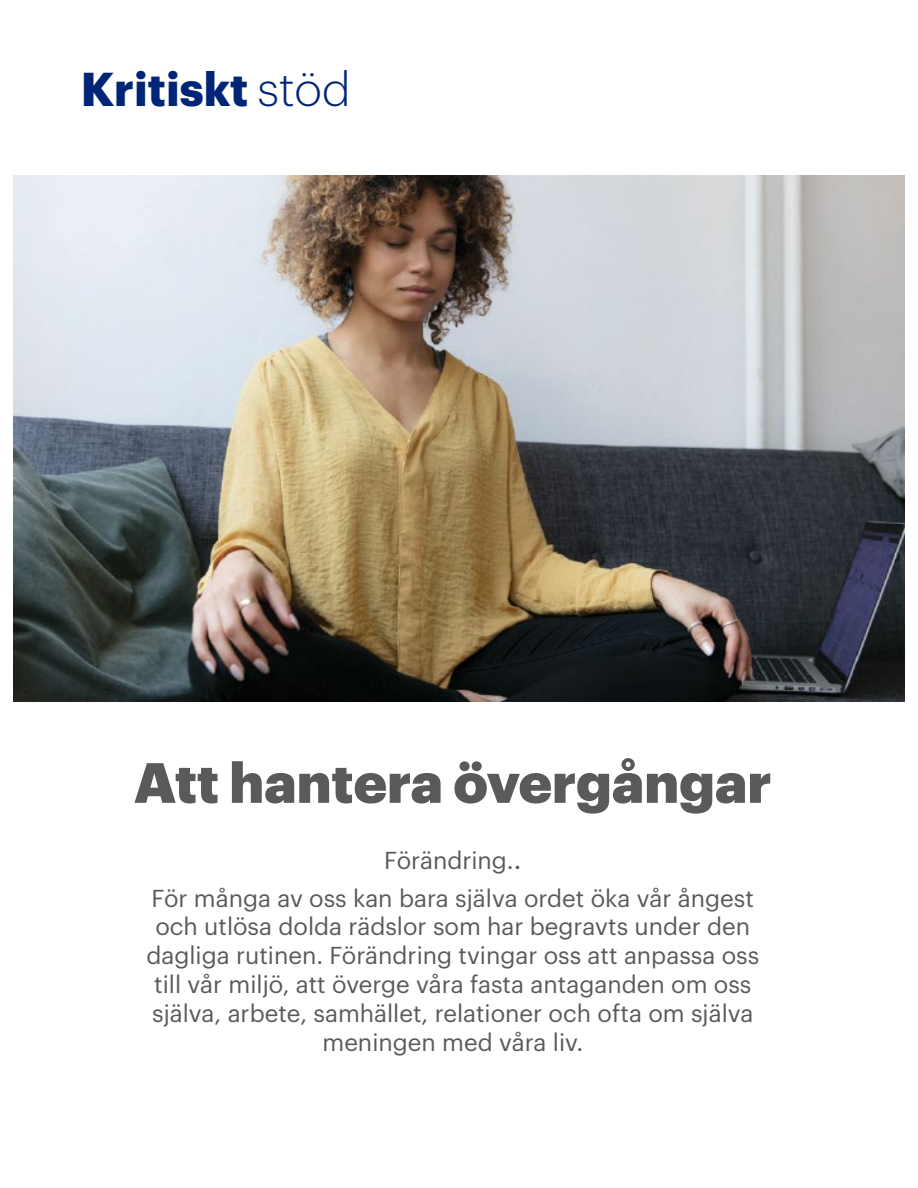
<style>
.page{position:relative;width:918px;height:1188px;background:#fff}
.page>*{position:absolute;margin:0;border:0;box-sizing:border-box;transform-origin:0 0}
.t1{font:900 55.5px "Graphik";color:#5a5a5a}
.header{font:700 46.5px "Graphik";color:#002577}
.Title_text{font:24px/28.8px "Graphik";color:#5a5a5a;text-align:center}
.s1{font-weight:300}
.s2{font-size:27px}
</style>
<div class="page">
<img style="left:14px;top:176px;width:890px;height:526px">
<p class="header" style="left:81px;top:54px;width:271px">Kritiskt <span class="s1">stöd</span></p>
<p class="t1" style="left:134px;top:739px;width:639px">Att hantera övergångar</p>
<p class="Title_text" style="left:384px;top:844px;width:139px">Förändring.<span class="s2">.</span></p>
<p class="Title_text" style="left:146px;top:881px;width:614px">För många av oss kan bara själva ordet öka vår ångest och utlösa dolda rädslor som har begravts under den dagliga rutinen. Förändring tvingar oss att anpassa oss till vår miljö, att överge våra fasta antaganden om oss själva, arbete, samhället, relationer och ofta om själva meningen med våra liv.</p>
</div>
